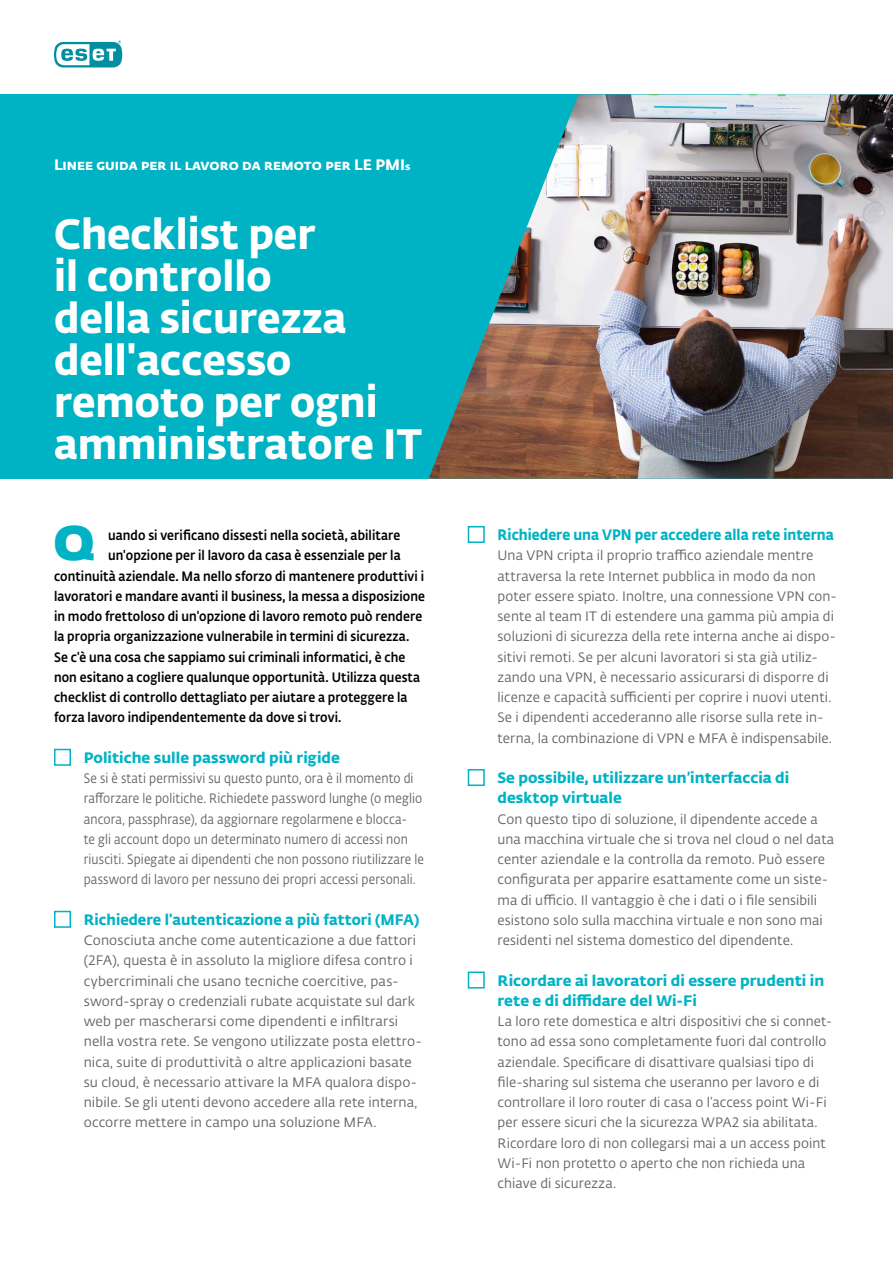
<style>
.page{position:relative;width:893px;height:1263px;background:#fff}
.page>*{position:absolute;margin:0;border:0;box-sizing:border-box;transform-origin:0 0}
.t1{font:800 48px "Fedra Sans Dis Std";color:#00b3c4}
.t2{font:42px/42px "Fedra Sans Alt Pro Bold LF";color:#fff;scale:.95 1}
.t3{font:15px/20.2px "Fedra Sans Alt Pro Bold LF";color:#00b3c4}
.t4{font:15px "Fedra Sans Alt Pro Bold LF";color:#00b3c4;scale:.96 1}
.t5{font:15px "Fedra Sans Alt Pro Bold LF";color:#00b3c4;scale:.9 1}
.t6{font:15px "Fedra Sans Alt Pro Bold LF";color:#fff}
.t7{font:13.5px/20.2px "Fedra Sans Alt Pro Book LF";letter-spacing:.01em;color:#646363}
.t8{font:13.5px "Fedra Sans Alt Pro Med LF";letter-spacing:.01em;color:#000;scale:.89 1}
.t9{font:13.5px/20.2px "Fedra Sans Alt Pro Book LF";letter-spacing:.01em;color:#646363;scale:.88 1}
</style>
<div class="page">
<svg style="left:54px;top:41px;width:68px;height:26px"></svg>
<div style="left:0;top:95px;width:742px;height:384px;background:#00b3c4"></div>
<img style="left:429px;top:94px;width:464px;height:385px">
<div style="left:54px;top:749px;width:17px;height:17px;background:#fff;border:2px solid #00b3c4"></div>
<div style="left:468px;top:526px;width:17px;height:17px;background:#fff;border:2px solid #00b3c4"></div>
<div style="left:468px;top:769px;width:17px;height:17px;background:#fff;border:2px solid #00b3c4"></div>
<div style="left:468px;top:971px;width:17px;height:17px;background:#fff;border:2px solid #00b3c4"></div>
<div style="left:54px;top:911px;width:17px;height:17px;background:#fff;border:2px solid #00b3c4"></div>
<p class="t6" style="left:54px;top:153px;width:358px">Linee guida per il lavoro da remoto per LE PMIₛ</p>
<h2 class="t2" style="left:54px;top:210px;width:389px">Checklist per<br>il controllo<br>della sicurezza dell'accesso remoto per ogni amministratore IT</h2>
<h1 class="t1" style="left:54px;top:504px;width:41px">Q</h1>
<p class="t8" style="left:108px;top:525px;width:330px">uando si verificano dissesti nella società, abilitare</p>
<p class="t8" style="left:108px;top:545px;width:330px">un'opzione per il lavoro da casa è essenziale per la</p>
<p class="t8" style="left:54px;top:565px;width:417px">continuità aziendale. Ma nello sforzo di mantenere produttivi i</p>
<p class="t8" style="left:54px;top:586px;width:418px">lavoratori e mandare avanti il business, la messa a disposizione</p>
<p class="t8" style="left:54px;top:606px;width:415px">in modo frettoloso di un'opzione di lavoro remoto può rendere</p>
<p class="t8" style="left:54px;top:626px;width:401px">la propria organizzazione vulnerabile in termini di sicurezza.</p>
<p class="t8" style="left:54px;top:646px;width:396px">Se c'è una cosa che sappiamo sui criminali informatici, è che</p>
<p class="t8" style="left:54px;top:667px;width:413px">non esitano a cogliere qualunque opportunità. Utilizza questa</p>
<p class="t8" style="left:54px;top:687px;width:399px">checklist di controllo dettagliato per aiutare a proteggere la</p>
<p class="t8" style="left:54px;top:707px;width:324px">forza lavoro indipendentemente da dove si trovi.</p>
<p class="t3" style="left:84px;top:746px;width:258px">Politiche sulle password più rigide</p>
<p class="t9" style="left:84px;top:768px;width:388px">Se si è stati permissivi su questo punto, ora è il momento di rafforzare le politiche. Richiedete password lunghe (o meglio ancora, passphrase), da aggiornare regolarmene e blocca-<br>te gli account dopo un determinato numero di accessi non riusciti. Spiegate ai dipendenti che non possono riutilizzare le password di lavoro per nessuno dei propri accessi personali.</p>
<p class="t4" style="left:84px;top:907px;width:351px">Richiedere l'autenticazione a più fattori (MFA)</p>
<p class="t7" style="left:84px;top:930px;width:340px">Conosciuta anche come autenticazione a due fattori (2FA), questa è in assoluto la migliore difesa contro i cybercriminali che usano tecniche coercitive, pas&shy;sword-spray o credenziali rubate acquistate sul dark web per mascherarsi come dipendenti e infiltrarsi nella vostra rete. Se vengono utilizzate posta elettro&shy;nica, suite di produttività o altre applicazioni basate su cloud, è necessario attivare la MFA qualora dispo&shy;nibile. Se gli utenti devono accedere alla rete interna, occorre mettere in campo una soluzione MFA.</p>
<p class="t5" style="left:497px;top:523px;width:375px">Richiedere una VPN per accedere alla rete interna</p>
<p class="t7" style="left:497px;top:545px;width:341px">Una VPN cripta il proprio traffico aziendale mentre attraversa la rete Internet pubblica in modo da non poter essere spiato. Inoltre, una connessione VPN con&shy;sente al team IT di estendere una gamma più ampia di soluzioni di sicurezza della rete interna anche ai dispo&shy;sitivi remoti. Se per alcuni lavoratori si sta già utiliz&shy;zando una VPN, è necessario assicurarsi di disporre di licenze e capacità sufficienti per coprire i nuovi utenti.<br>Se i dipendenti accederanno alle risorse sulla rete in&shy;terna, la combinazione di VPN e MFA è indispensabile.</p>
<p class="t3" style="left:497px;top:766px;width:293px">Se possibile, utilizzare un’interfaccia di desktop virtuale</p>
<p class="t7" style="left:497px;top:808px;width:338px">Con questo tipo di soluzione, il dipendente accede a una macchina virtuale che si trova nel cloud o nel data center aziendale e la controlla da remoto. Può essere configurata per apparire esattamente come un siste&shy;ma di ufficio. Il vantaggio è che i dati o i file sensibili esistono solo sulla macchina virtuale e non sono mai residenti nel sistema domestico del dipendente.</p>
<p class="t3" style="left:497px;top:969px;width:328px">Ricordare ai lavoratori di essere prudenti in rete e di diffidare del Wi-Fi</p>
<p class="t7" style="left:497px;top:1011px;width:336px">La loro rete domestica e altri dispositivi che si connet&shy;tono ad essa sono completamente fuori dal controllo aziendale. Specificare di disattivare qualsiasi tipo di file-sharing sul sistema che useranno per lavoro e di controllare il loro router di casa o l’access point Wi-Fi per essere sicuri che la sicurezza WPA2 sia abilitata.<br>Ricordare loro di non collegarsi mai a un access point Wi-Fi non protetto o aperto che non richieda una chiave di sicurezza.</p>
</div>
